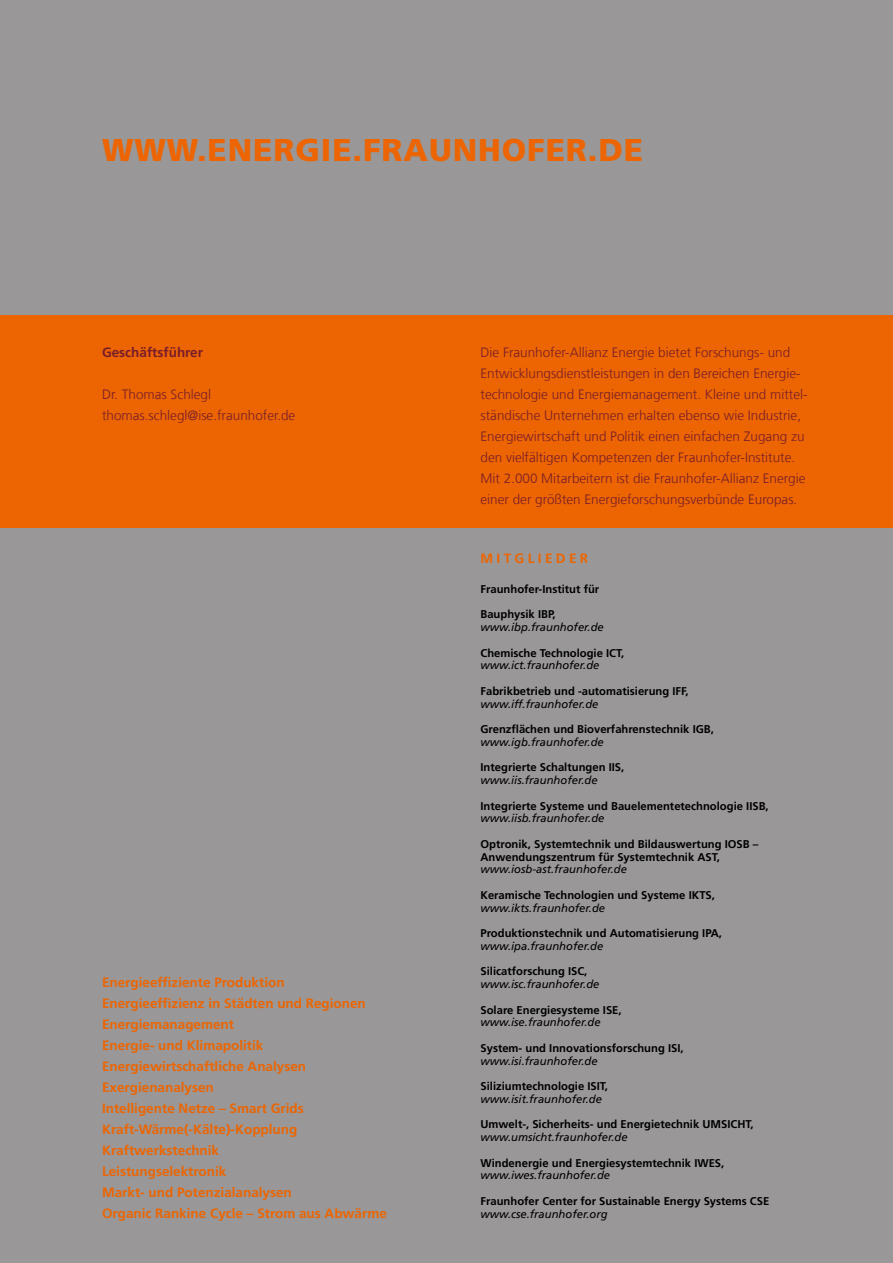
<style>
.page{position:relative;width:893px;height:1263px;background:#fff}
.page>*{position:absolute;margin:0;border:0;box-sizing:border-box;transform-origin:0 0}
.t1{font:900 31.5px "Frutiger LT Com";letter-spacing:.03em;color:#ec6502}
.t2{font:300 13.5px/21px "Frutiger LT Com";color:#781d2b}
.t3{font:700 13.5px/21px "Frutiger LT Com";color:#ec6502}
.t4{font:700 13.5px "Frutiger LT Com";color:#781d2b}
.t5{font:700 11.25px/12.8px "Frutiger LT Com";color:#000}
.t6{font:italic 11.25px "Frutiger LT Com";color:#000}
</style>
<div class="page">
<div style="left:0;top:525px;width:893px;height:738px;background:#999797"></div>
<div style="left:0;top:0;width:893px;height:315px;background:#999797"></div>
<div style="left:0;top:315px;width:893px;height:213px;background:#ec6502"></div>
<h1 class="t1" style="left:102px;top:131px;width:543px">WWW.ENERGIE.FRAUNHOFER.DE</h1>
<p class="t4" style="left:102px;top:344px;width:103px">Geschäftsführer</p>
<p class="t2" style="left:102px;top:384px;width:195px">Dr. Thomas Schlegl thomas.schlegl@ise.fraunhofer.de</p>
<p class="t3" style="left:102px;top:972px;width:286px">Energieeffiziente Produktion<br>Energieeffizienz in Städten und Regionen<br>Energiemanagement<br>Energie- und Klimapolitik<br>Energiewirtschaftliche Analysen<br>Exergienanalysen<br>Intelligente Netze – Smart Grids<br>Kraft-Wärme(-Kälte)-Kopplung<br>Kraftwerkstechnik<br>Leistungselektronik<br>Markt- und Potenzialanalysen<br>Organic Rankine Cycle – Strom aus Abwärme</p>
<p class="t2" style="left:480px;top:342px;width:329px">Die Fraunhofer-Allianz Energie bietet Forschungs- und Entwicklungsdienstleistungen in den Bereichen Energie&shy;technologie und Energiemanagement. Kleine und mittel&shy;ständische Unternehmen erhalten ebenso wie Industrie, Energiewirtschaft und Politik einen einfachen Zugang zu den vielfältigen Kompetenzen der Fraunhofer-Institute.<br>Mit 2.000 Mitarbeitern ist die Fraunhofer-Allianz Energie einer der größten Energieforschungsverbünde Europas.</p>
<p class="t3" style="left:480px;top:548px;width:45px">Mi tglie</p>
<p class="t3" style="left:556px;top:548px;width:24px">der</p>
<p class="t5" style="left:480px;top:582px;width:120px">Fraunhofer-Institut für</p>
<p class="t5" style="left:480px;top:608px;width:76px">Bauphysik IBP,</p>
<p class="t6" style="left:480px;top:620px;width:125px">www.ibp.fraunhofer.de</p>
<p class="t5" style="left:480px;top:646px;width:145px">Chemische Technologie ICT,</p>
<p class="t6" style="left:480px;top:659px;width:120px">www.ict.fraunhofer.de</p>
<p class="t5" style="left:480px;top:684px;width:209px">Fabrikbetrieb und -automatisierung IFF,</p>
<p class="t6" style="left:480px;top:697px;width:119px">www.iff.fraunhofer.de</p>
<p class="t5" style="left:480px;top:723px;width:235px">Grenzflächen und Bioverfahrenstechnik IGB,</p>
<p class="t6" style="left:480px;top:735px;width:125px">www.igb.fraunhofer.de</p>
<p class="t5" style="left:480px;top:761px;width:145px">Integrierte Schaltungen IIS,</p>
<p class="t6" style="left:480px;top:773px;width:119px">www.iis.fraunhofer.de</p>
<p class="t5" style="left:480px;top:799px;width:290px">Integrierte Systeme und Bauelementetechnologie IISB,</p>
<p class="t6" style="left:480px;top:812px;width:125px">www.iisb.fraunhofer.de</p>
<p class="t5" style="left:480px;top:837px;width:279px">Optronik, Systemtechnik und Bildauswertung IOSB –<br>Anwendungszentrum für Systemtechnik AST,</p>
<p class="t6" style="left:480px;top:863px;width:148px">www.iosb-ast.fraunhofer.de</p>
<p class="t5" style="left:480px;top:888px;width:236px">Keramische Technologien und Systeme IKTS,</p>
<p class="t6" style="left:480px;top:901px;width:126px">www.ikts.fraunhofer.de</p>
<p class="t5" style="left:480px;top:927px;width:243px">Produktionstechnik und Automatisierung IPA,</p>
<p class="t6" style="left:480px;top:939px;width:124px">www.ipa.fraunhofer.de</p>
<p class="t5" style="left:480px;top:965px;width:108px">Silicatforschung ISC,</p>
<p class="t6" style="left:480px;top:977px;width:120px">www.isc.fraunhofer.de</p>
<p class="t5" style="left:480px;top:1003px;width:143px">Solare Energiesysteme ISE,</p>
<p class="t6" style="left:480px;top:1016px;width:122px">www.ise.fraunhofer.de</p>
<p class="t5" style="left:480px;top:1041px;width:205px">System- und Innovationsforschung ISI,</p>
<p class="t6" style="left:480px;top:1054px;width:119px">www.isi.fraunhofer.de</p>
<p class="t5" style="left:480px;top:1080px;width:129px">Siliziumtechnologie ISIT,</p>
<p class="t6" style="left:480px;top:1092px;width:123px">www.isit.fraunhofer.de</p>
<p class="t5" style="left:480px;top:1118px;width:275px">Umwelt-, Sicherheits- und Energietechnik UMSICHT,</p>
<p class="t6" style="left:480px;top:1130px;width:149px">www.umsicht.fraunhofer.de</p>
<p class="t5" style="left:480px;top:1156px;width:245px">Windenergie und Energiesystemtechnik IWES,</p>
<p class="t6" style="left:480px;top:1169px;width:131px">www.iwes.fraunhofer.de</p>
<p class="t5" style="left:480px;top:1194px;width:290px">Fraunhofer Center for Sustainable Energy Systems CSE</p>
<p class="t6" style="left:480px;top:1207px;width:129px">www.cse.fraunhofer.org</p>
</div>
